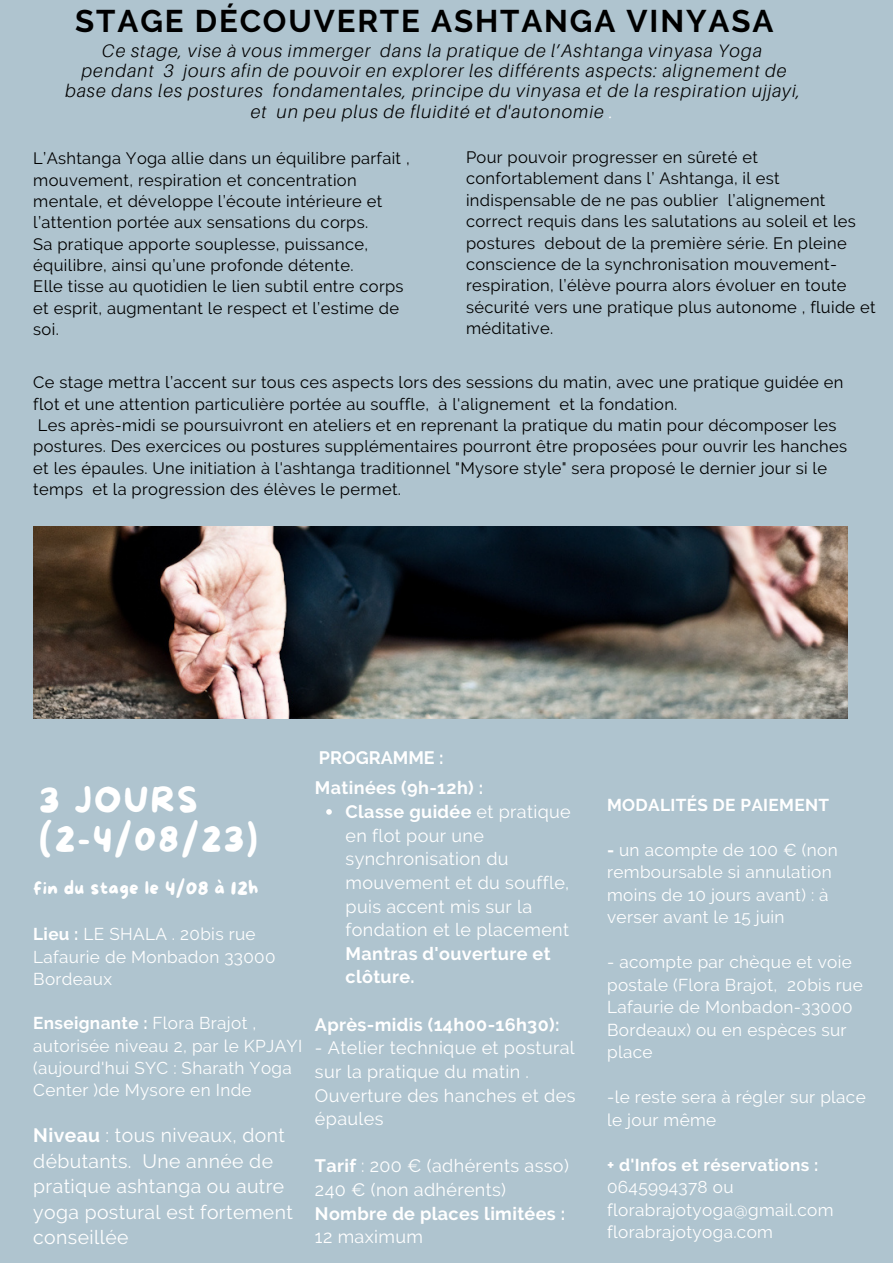
<style>
.page{position:relative;width:893px;height:1264px;background:#fff}
.page>*{position:absolute;margin:0;border:0;box-sizing:border-box;transform-origin:0 0}
.t1{font:35.4px/39.3px "More Sugar";letter-spacing:.06em;color:#fff}
.t2{font:700 31.2px "Raleway";letter-spacing:.06em;color:#000}
.t3{font:19.35px/25.7px "Raleway";letter-spacing:.02em;color:#fff}
.t4{font:18.6px "More Sugar";letter-spacing:.02em;color:#fff}
.t5{font:18px/23.5px "Raleway";letter-spacing:.02em;color:#fff}
.t6{font:italic 300 18px/20.2px "Aileron";letter-spacing:.06em;color:#000;text-align:center}
.t7{font:700 18px/23.5px "Raleway";letter-spacing:.02em;color:#fff}
.t8{font:700 18px "Raleway";color:#fff}
.t9{font:17.1px/22.5px "Raleway";letter-spacing:.02em;color:#fff}
.t10{font:700 17.1px "Raleway";letter-spacing:.02em;color:#fff}
.t11{font:16.5px/21.3px "Raleway";letter-spacing:.02em;color:#000}
.s1{color:#fff}
.s2{font-weight:700}
</style>
<div class="page">
<div style="left:0;top:0;width:892px;height:1262px;background:#afc4cf"></div>
<img style="left:33px;top:526px;width:814px;height:192px">
<svg style="left:326px;top:809px;width:6px;height:5px"></svg>
<h2 class="t2" style="left:75px;top:3px;width:699px">STAGE DÉCOUVERTE ASHTANGA VINYASA</h2>
<p class="t6" style="left:65px;top:40px;width:736px">Ce stage, vise à vous immerger dans la pratique de l’Ashtanga vinyasa Yoga pendant 3 jours afin de pouvoir en explorer les différents aspects: alignement de base dans les postures fondamentales, principe du vinyasa et de la respiration ujjayi, et un peu plus de fluidité et d'autonomie <span class="s1">.</span></p>
<p class="t11" style="left:33px;top:148px;width:378px">L’Ashtanga Yoga allie dans un équilibre parfait , mouvement, respiration et concentration mentale, et développe l’écoute intérieure et l’attention portée aux sensations du corps.<br>Sa pratique apporte souplesse, puissance, équilibre, ainsi qu’une profonde détente.<br>Elle tisse au quotidien le lien subtil entre corps et esprit, augmentant le respect et l’estime de soi.</p>
<p class="t11" style="left:466px;top:146px;width:411px">Pour pouvoir progresser en sûreté et confortablement dans l’ Ashtanga, il est indispensable de ne pas oublier l’alignement correct requis dans les salutations au soleil et les postures debout de la première série. En pleine conscience de la synchronisation mouvement&shy;respiration, l’élève pourra alors évoluer en toute sécurité vers une pratique plus autonome , fluide et méditative.</p>
<p class="t11" style="left:33px;top:372px;width:815px">Ce stage mettra l’accent sur tous ces aspects lors des sessions du matin, avec une pratique guidée en flot et une attention particulière portée au souffle, à l'alignement et la fondation.<br>Les après-midi se poursuivront en ateliers et en reprenant la pratique du matin pour décomposer les postures. Des exercices ou postures supplémentaires pourront être proposées pour ouvrir les hanches et les épaules. Une initiation à l'ashtanga traditionnel "Mysore style" sera proposé le dernier jour si le temps et la progression des élèves le permet.</p>
<p class="t8" style="left:319px;top:747px;width:126px">PROGRAMME :</p>
<p class="t7" style="left:315px;top:776px;width:170px">Matinées (9h-12h) :</p>
<h1 class="t1" style="left:39px;top:782px;width:220px">3 JOURS (2-4/08/23)</h1>
<p class="t10" style="left:607px;top:794px;width:223px">MODALITÉS DE PAIEMENT</p>
<p class="t5" style="left:345px;top:800px;width:227px"><span class="s2">Classe guidée</span> et pratique en flot pour une synchronisation du mouvement et du souffle, puis accent mis sur la fondation et le placement</p>
<p class="t7" style="left:345px;top:941px;width:206px">Mantras d'ouverture et clôture.</p>
<p class="t9" style="left:607px;top:838px;width:232px"><span class="s2">-</span> un acompte de 100 € (non remboursable si annulation moins de 10 jours avant) : à verser avant le 15 juin</p>
<p class="t9" style="left:607px;top:951px;width:257px">- acompte par chèque et voie postale (Flora Brajot, 20bis rue<br>Lafaurie de Monbadon-33000<br>Bordeaux) ou en espèces sur place</p>
<p class="t9" style="left:607px;top:1085px;width:260px">-le reste sera à régler sur place le jour même</p>
<p class="t10" style="left:607px;top:1154px;width:213px">+ d'Infos et réservations :</p>
<p class="t9" style="left:607px;top:1175px;width:228px">0645994378 ou florabrajotyoga@gmail.com florabrajotyoga.com</p>
<p class="t4" style="left:33px;top:877px;width:227px">fin du stage le 4/08 à 12h</p>
<p class="t9" style="left:33px;top:923px;width:244px"><span class="s2">Lieu :</span> LE SHALA . 20bis rue<br>Lafaurie de Monbadon 33000<br>Bordeaux</p>
<p class="t9" style="left:33px;top:1012px;width:270px"><span class="s2">Enseignante :</span> Flora Brajot , autorisée niveau 2, par le KPJAYI (aujourd'hui SYC : Sharath Yoga<br>Center )de Mysore en Inde</p>
<p class="t3" style="left:33px;top:1122px;width:261px"><span class="s2">Niveau</span> : tous niveaux, dont débutants. Une année de pratique ashtanga ou autre yoga postural est fortement conseillée</p>
<p class="t7" style="left:315px;top:1012px;width:246px">Après-midis (14h00-16h30):</p>
<p class="t5" style="left:315px;top:1036px;width:262px">- Atelier technique et postural sur la pratique du matin .<br>Ouverture des hanches et des épaules</p>
<p class="t5" style="left:315px;top:1154px;width:255px"><span class="s2">Tarif</span> : 200 € (adhérents asso)<br>240 € (non adhérents)</p>
<p class="t7" style="left:315px;top:1201px;width:252px">Nombre de places limitées :</p>
<p class="t5" style="left:315px;top:1224px;width:109px">12 maximum</p>
</div>
